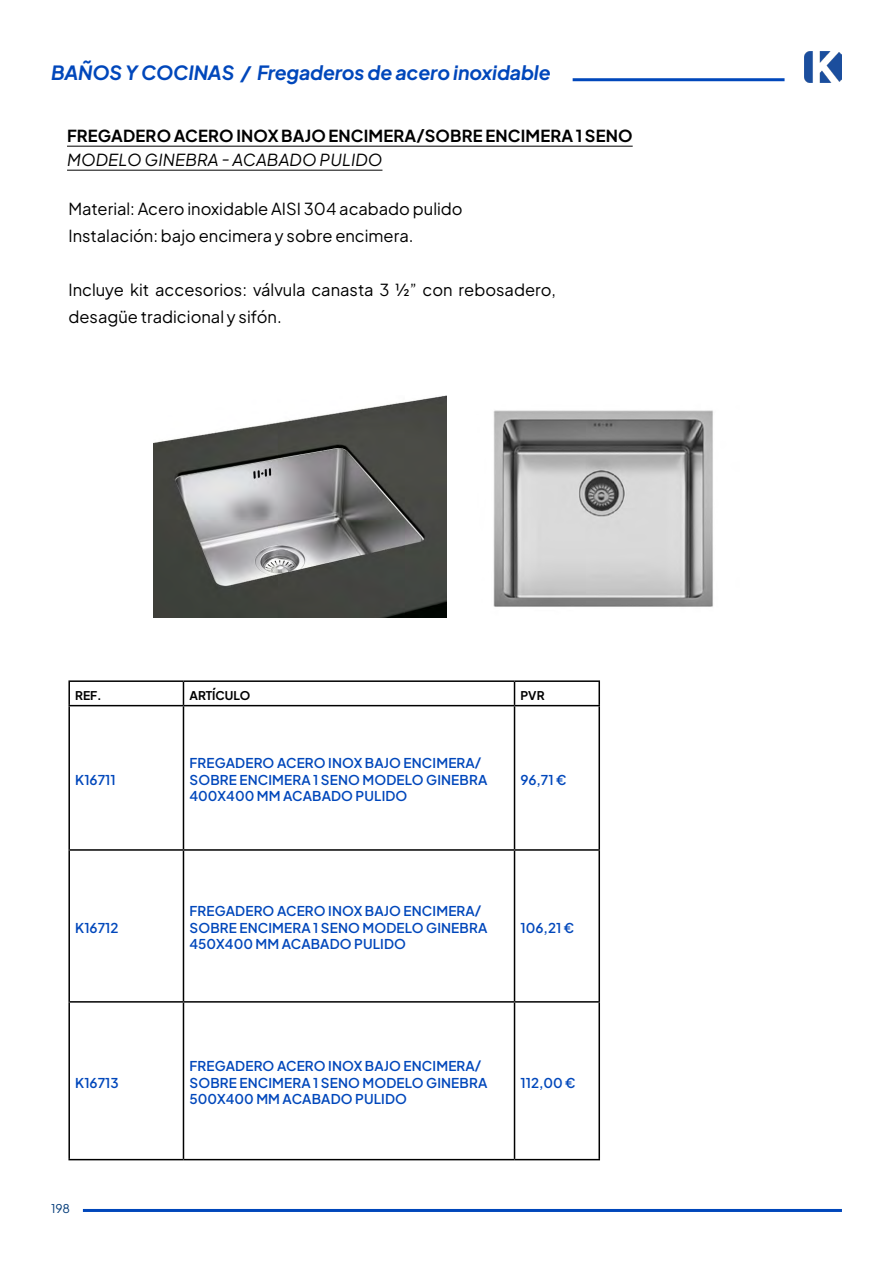
<style>
.page{position:relative;width:893px;height:1263px;background:#fff}
.page>*{position:absolute;margin:0;border:0;box-sizing:border-box;transform-origin:0 0}
.t1{font:italic 700 19.5px "Plus Jakarta Sans";letter-spacing:-.01em;color:#0047bb}
.t2{font:16.5px/27px "Plus Jakarta Sans";color:#000}
.t3{font:700 16.5px "Plus Jakarta Sans";letter-spacing:.01em;color:#000}
.t4{font:italic 16.5px "Plus Jakarta Sans";letter-spacing:.01em;color:#000}
.t5{font:600 13.5px/16.5px "Plus Jakarta Sans";letter-spacing:.01em;color:#0047bb}
.t6{font:700 12px "Plus Jakarta Sans";color:#000}
.t7{font:12px "Plus Jakarta Sans";color:#003a78}
</style>
<div class="page">
<hr style="left:83px;top:1209px;width:759px;height:3px;background:#0047bb">
<img style="left:804px;top:52px;width:38px;height:31px">
<hr style="left:67px;top:146px;width:566px;height:1px;background:#000">
<hr style="left:67px;top:170px;width:315px;height:1px;background:#000">
<hr style="left:573px;top:78px;width:211px;height:3px;background:#0047bb">
<img style="left:493px;top:410px;width:220px;height:197px">
<hr style="left:68px;top:680px;width:115px;height:2px;background:#000">
<hr style="left:68px;top:682px;width:2px;height:23px;background:#000">
<hr style="left:183px;top:680px;width:331px;height:2px;background:#000">
<svg style="left:183px;top:682px;width:1px;height:23px"></svg>
<hr style="left:514px;top:680px;width:86px;height:2px;background:#000">
<svg style="left:514px;top:682px;width:1px;height:23px"></svg>
<hr style="left:598px;top:682px;width:2px;height:23px;background:#000">
<hr style="left:68px;top:705px;width:115px;height:1px;background:#000">
<hr style="left:68px;top:706px;width:2px;height:143px;background:#000">
<hr style="left:183px;top:705px;width:331px;height:1px;background:#000">
<hr style="left:183px;top:706px;width:1px;height:143px;background:#000">
<hr style="left:514px;top:705px;width:86px;height:1px;background:#000">
<hr style="left:514px;top:706px;width:1px;height:143px;background:#000">
<hr style="left:598px;top:706px;width:2px;height:143px;background:#000">
<hr style="left:68px;top:849px;width:115px;height:2px;background:#000">
<hr style="left:68px;top:851px;width:2px;height:150px;background:#000">
<hr style="left:183px;top:849px;width:331px;height:2px;background:#000">
<hr style="left:183px;top:851px;width:1px;height:150px;background:#000">
<hr style="left:514px;top:849px;width:86px;height:2px;background:#000">
<hr style="left:514px;top:851px;width:1px;height:150px;background:#000">
<hr style="left:598px;top:851px;width:2px;height:150px;background:#000">
<hr style="left:68px;top:1001px;width:115px;height:2px;background:#000">
<hr style="left:68px;top:1003px;width:2px;height:156px;background:#000">
<hr style="left:183px;top:1001px;width:331px;height:2px;background:#000">
<hr style="left:183px;top:1003px;width:1px;height:156px;background:#000">
<hr style="left:514px;top:1001px;width:86px;height:2px;background:#000">
<hr style="left:514px;top:1003px;width:1px;height:156px;background:#000">
<hr style="left:598px;top:1003px;width:2px;height:156px;background:#000">
<hr style="left:68px;top:1159px;width:115px;height:1px;background:#000">
<hr style="left:183px;top:1159px;width:331px;height:1px;background:#000">
<hr style="left:514px;top:1159px;width:86px;height:1px;background:#000">
<img style="left:153px;top:395px;width:293px;height:223px">
<p class="t1" style="left:51px;top:55px;width:501px">BAÑOS Y COCINAS / Fregaderos de acero inoxidable</p>
<p class="t3" style="left:67px;top:121px;width:567px">FREGADERO ACERO INOX BAJO ENCIMERA/SOBRE ENCIMERA 1 SENO</p>
<p class="t4" style="left:67px;top:146px;width:317px">MODELO GINEBRA - ACABADO PULIDO</p>
<p class="t2" style="left:68px;top:193px;width:396px">Material: Acero inoxidable AISI 304 acabado pulido</p>
<p class="t2" style="left:68px;top:220px;width:347px">Instalación: bajo encimera y sobre encimera.</p>
<p class="t2" style="left:68px;top:274px;width:489px">Incluye kit accesorios: válvula canasta 3 ½” con rebosadero, desagüe tradicional y sifón.</p>
<p class="t6" style="left:75px;top:684px;width:28px">REF.</p>
<p class="t6" style="left:189px;top:684px;width:62px">ARTÍCULO</p>
<p class="t6" style="left:520px;top:684px;width:26px">PVR</p>
<p class="t5" style="left:75px;top:770px;width:42px">K16711</p>
<p class="t5" style="left:189px;top:753px;width:299px">FREGADERO ACERO INOX BAJO ENCIMERA/<br>SOBRE ENCIMERA 1 SENO MODELO GINEBRA<br>400X400 MM ACABADO PULIDO</p>
<p class="t5" style="left:520px;top:770px;width:47px">96,71 €</p>
<p class="t5" style="left:75px;top:918px;width:45px">K16712</p>
<p class="t5" style="left:189px;top:901px;width:299px">FREGADERO ACERO INOX BAJO ENCIMERA/<br>SOBRE ENCIMERA 1 SENO MODELO GINEBRA<br>450X400 MM ACABADO PULIDO</p>
<p class="t5" style="left:520px;top:918px;width:55px">106,21 €</p>
<p class="t5" style="left:75px;top:1073px;width:45px">K16713</p>
<p class="t5" style="left:189px;top:1056px;width:299px">FREGADERO ACERO INOX BAJO ENCIMERA/<br>SOBRE ENCIMERA 1 SENO MODELO GINEBRA<br>500X400 MM ACABADO PULIDO</p>
<p class="t5" style="left:520px;top:1073px;width:57px">112,00 €</p>
<p class="t7" style="left:51px;top:1199px;width:21px">198</p>
</div>
